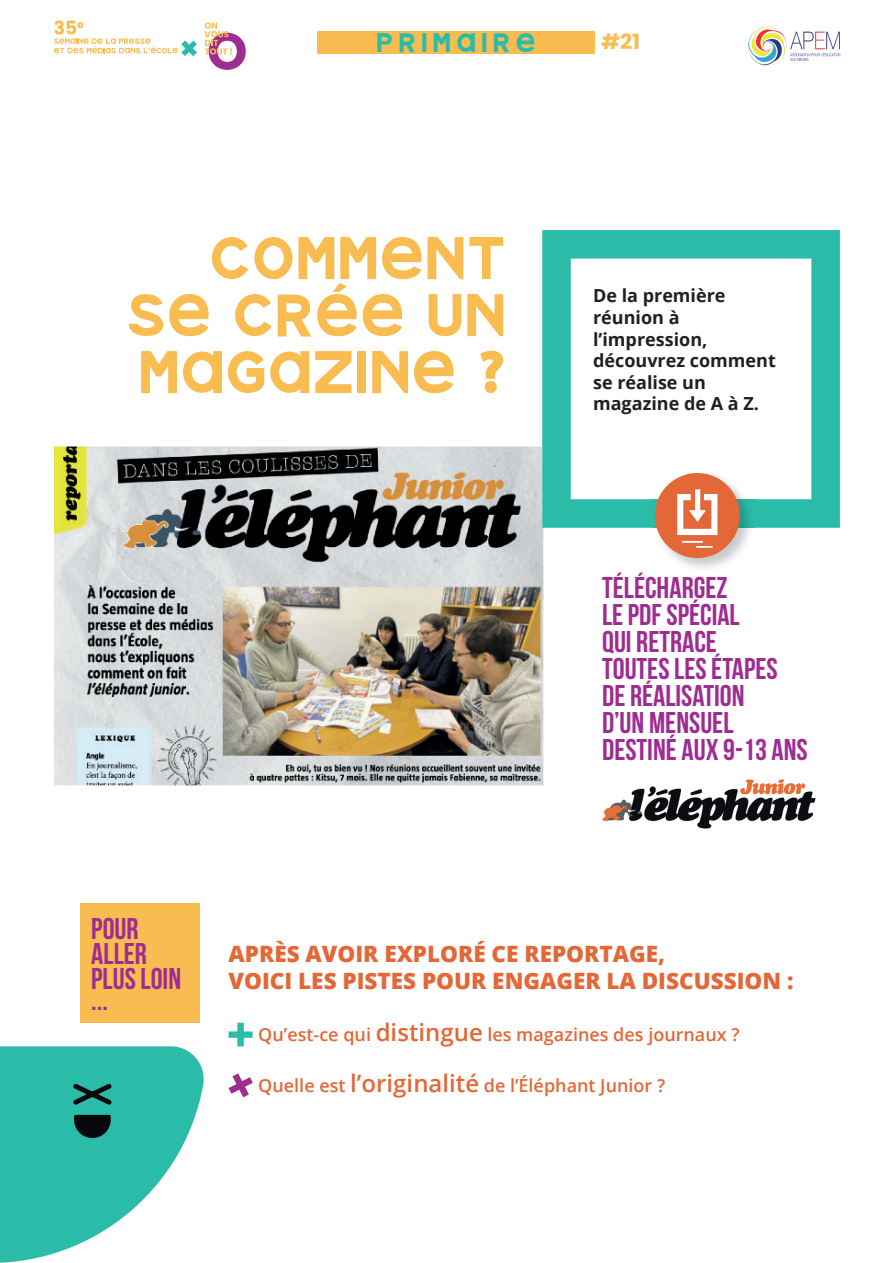
<style>
.page{position:relative;width:893px;height:1263px;background:#fff}
.page>*{position:absolute;margin:0;border:0;box-sizing:border-box;transform-origin:0 0}
.t1{font:60px/57px "Mannie";color:#f8bc50;text-align:justify}
.t2{font:700 30px/27px "Bebas Neue";color:#9f2c91}
.t3{font:27px "Mannie";letter-spacing:.18em;color:#2abca9}
.t4{font:800 22.5px/27px "Open Sans";color:#e36737}
.t5{font:700 21px "Poppins";color:#f8bc50}
.t6{font:600 18px "Open Sans";color:#e36737}
.t7{font:700 18px/21.6px "Open Sans";color:#231f20}
.s1{font-size:24px}
</style>
<div class="page">
<div style="left:318px;top:31px;width:277px;height:22px;background:#f8bc50"></div>
<img style="left:748px;top:26px;width:93px;height:40px">
<svg style="left:205px;top:22px;width:41px;height:48px"></svg>
<svg style="left:54px;top:20px;width:143px;height:36px"></svg>
<img style="left:601px;top:779px;width:215px;height:50px">
<img style="left:54px;top:446px;width:489px;height:340px">
<svg style="left:542px;top:230px;width:298px;height:298px"></svg>
<img style="left:653px;top:471px;width:101px;height:97px">
<img style="left:653px;top:499px;width:101px;height:29px">
<div style="left:655px;top:473px;width:85px;height:85px;background:#e36737;border-radius:50%"></div>
<hr style="left:682px;top:541px;width:21px;height:2px;background:#fff">
<svg style="left:696px;top:546px;width:17px;height:2px"></svg>
<svg style="left:677px;top:489px;width:40px;height:46px"></svg>
<div style="left:80px;top:903px;width:119px;height:120px;background:#f8bc50"></div>
<svg style="left:229px;top:1023px;width:24px;height:23px"></svg>
<svg style="left:229px;top:1073px;width:24px;height:24px"></svg>
<svg style="left:0;top:1046px;width:204px;height:217px"></svg>
<svg style="left:333px;top:283px;width:14px;height:9px"></svg>
<p class="t3" style="left:376px;top:26px;width:161px">PRIMAIRE</p>
<p class="t5" style="left:601px;top:29px;width:40px">#21</p>
<h1 class="t1" style="left:126px;top:230px;width:382px;text-indent:83px">COMMENT SE CREE UN MAGAZINE ?</h1>
<p class="t7" style="left:593px;top:285px;width:184px">De la première réunion à l’impression, découvrez comment se réalise un magazine de A à Z.</p>
<p class="t2" style="left:602px;top:574px;width:207px">TÉLÉCHARGEZ<br>LE PDF SPÉCIAL<br>QUI RETRACE<br>TOUTES LES ÉTAPES<br>DE RÉALISATION<br>D’UN MENSUEL<br>DESTINÉ AUX 9-13 ANS</p>
<p class="t2" style="left:91px;top:915px;width:91px;line-height:25.2px">POUR<br>ALLER<br>PLUS LOIN</p>
<p class="t2" style="left:91px;top:986px;width:18px">...</p>
<p class="t4" style="left:229px;top:939px;width:566px">APRÈS AVOIR EXPLORÉ CE REPORTAGE,<br>VOICI LES PISTES POUR ENGAGER LA DISCUSSION :</p>
<p class="t6" style="left:258px;top:1022px;width:483px">Qu’est-ce qui <span class="s1">distingue</span> les magazines des journaux ?</p>
<p class="t6" style="left:258px;top:1072px;width:408px">Quelle est <span class="s1">l’originalité</span> de l’Éléphant Junior ?</p>
</div>
